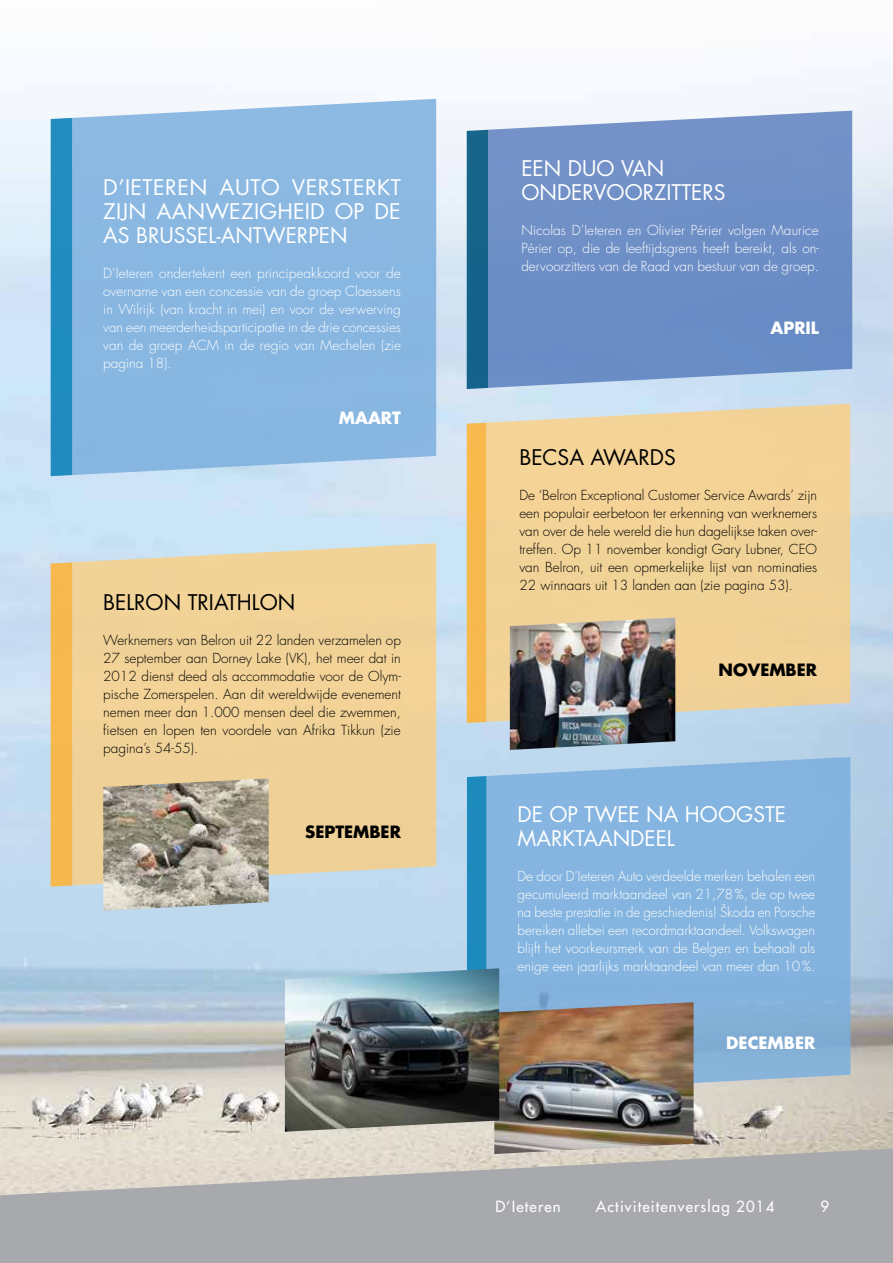
<style>
.page{position:relative;width:893px;height:1263px;background:#fff}
.page>*{position:absolute;margin:0;border:0;box-sizing:border-box;transform-origin:0 0}
.t1{font:21px/24px "Futura Std";color:#fff}
.t2{font:21px "Futura Std";color:#000}
.t3{font:700 16.5px "Futura Std";color:#fff}
.t4{font:700 16.5px "Futura Std";color:#000}
.t5{font:500 15px "Futura Std";letter-spacing:.075em;color:#fff}
.t6{font:300 13.5px/18px "Futura Std";color:#fff;text-align:justify}
.t7{font:300 13.5px/18px "Futura Std";color:#000;text-align:justify}
</style>
<div class="page">
<img style="left:0;top:59px;width:893px;height:1079px">
<svg style="left:488px;top:111px;width:364px;height:277px;background:#7595c9"></svg>
<div style="left:72px;top:99px;width:364px;height:376px;background:#88b7e1"></div>
<div style="left:72px;top:543px;width:364px;height:342px;background:#f0d297"></div>
<img style="left:103px;top:778px;width:166px;height:133px">
<div style="left:486px;top:404px;width:364px;height:318px;background:#f2d397"></div>
<img style="left:510px;top:617px;width:165px;height:133px">
<svg style="left:486px;top:757px;width:364px;height:337px;background:#87b5de"></svg>
<div style="left:467px;top:130px;width:21px;height:259px;background:#16638a"></div>
<div style="left:51px;top:118px;width:21px;height:358px;background:#208cbe"></div>
<div style="left:51px;top:562px;width:21px;height:324px;background:#f6b84d"></div>
<div style="left:467px;top:423px;width:19px;height:300px;background:#f7b94d"></div>
<div style="left:467px;top:776px;width:19px;height:192px;background:#1e8abd"></div>
<img style="left:494px;top:1002px;width:200px;height:136px">
<img style="left:285px;top:968px;width:214px;height:164px">
<svg style="left:0;top:1138px;width:893px;height:125px;background:#b4b4b3"></svg>
<h1 class="t1" style="left:103px;top:175px;width:299px;text-align:justify">D’IETEREN AUTO VERSTERKT ZIJN AANWEZIGHEID OP DE AS BRUSSEL-ANTWERPEN</h1>
<p class="t6" style="left:103px;top:264px;width:299px">D’Ieteren ondertekent een principeakkoord voor de overname van een concessie van de groep Claessens in Wilrijk (van kracht in mei) en voor de verwerving van een meerderheidsparticipatie in de drie concessies van de groep ACM in de regio van Mechelen (zie pagina 18).</p>
<p class="t3" style="left:339px;top:406px;width:64px">MAART</p>
<h1 class="t2" style="left:103px;top:589px;width:194px">BELRON TRIATHLON</h1>
<p class="t7" style="left:103px;top:632px;width:299px">Werknemers van Belron uit 22 landen verzamelen op 27 september aan Dorney Lake (VK), het meer dat in 2012 dienst deed als accommodatie voor de Olym&shy;pische Zomerspelen. Aan dit wereldwijde evenement nemen meer dan 1.000 mensen deel die zwemmen, fietsen en lopen ten voordele van Afrika Tikkun (zie pagina’s 54-55).</p>
<p class="t4" style="left:305px;top:820px;width:97px">SEPTEMBER</p>
<h1 class="t1" style="left:521px;top:157px;width:206px">EEN DUO VAN<br>ONDERVOORZITTERS</h1>
<p class="t6" style="left:521px;top:222px;width:299px">Nicolas D’Ieteren en Olivier Périer volgen Maurice Périer op, die de leeftijdsgrens heeft bereikt, als on&shy;dervoorzitters van de Raad van bestuur van de groep.</p>
<p class="t3" style="left:770px;top:317px;width:50px">APRIL</p>
<h1 class="t2" style="left:519px;top:444px;width:158px">BECSA AWARDS</h1>
<p class="t7" style="left:519px;top:486px;width:299px">De ‘Belron Exceptional Customer Service Awards’ zijn een populair eerbetoon ter erkenning van werknemers van over de hele wereld die hun dagelijkse taken over&shy;treffen. Op 11 november kondigt Gary Lubner, CEO van Belron, uit een opmerkelijke lijst van nominaties 22 winnaars uit 13 landen aan (zie pagina 53).</p>
<p class="t4" style="left:719px;top:658px;width:100px">NOVEMBER</p>
<h1 class="t1" style="left:517px;top:802px;width:270px">DE OP TWEE NA HOOGSTE<br>MARKTAANDEEL</h1>
<p class="t6" style="left:517px;top:867px;width:299px">De door D’Ieteren Auto verdeelde merken behalen een gecumuleerd marktaandeel van 21,78%, de op twee na beste prestatie in de geschiedenis! Škoda en Porsche bereiken allebei een recordmarktaandeel. Volkswagen blijft het voorkeursmerk van de Belgen en behaalt als enige een jaarlijks marktaandeel van meer dan 10%.</p>
<p class="t3" style="left:726px;top:1032px;width:91px">DECEMBER</p>
<p class="t5" style="left:495px;top:1197px;width:67px">D’Ieteren</p>
<p class="t5" style="left:596px;top:1197px;width:180px">Activiteitenverslag 2014</p>
<p class="t5" style="left:820px;top:1197px;width:10px">9</p>
</div>
